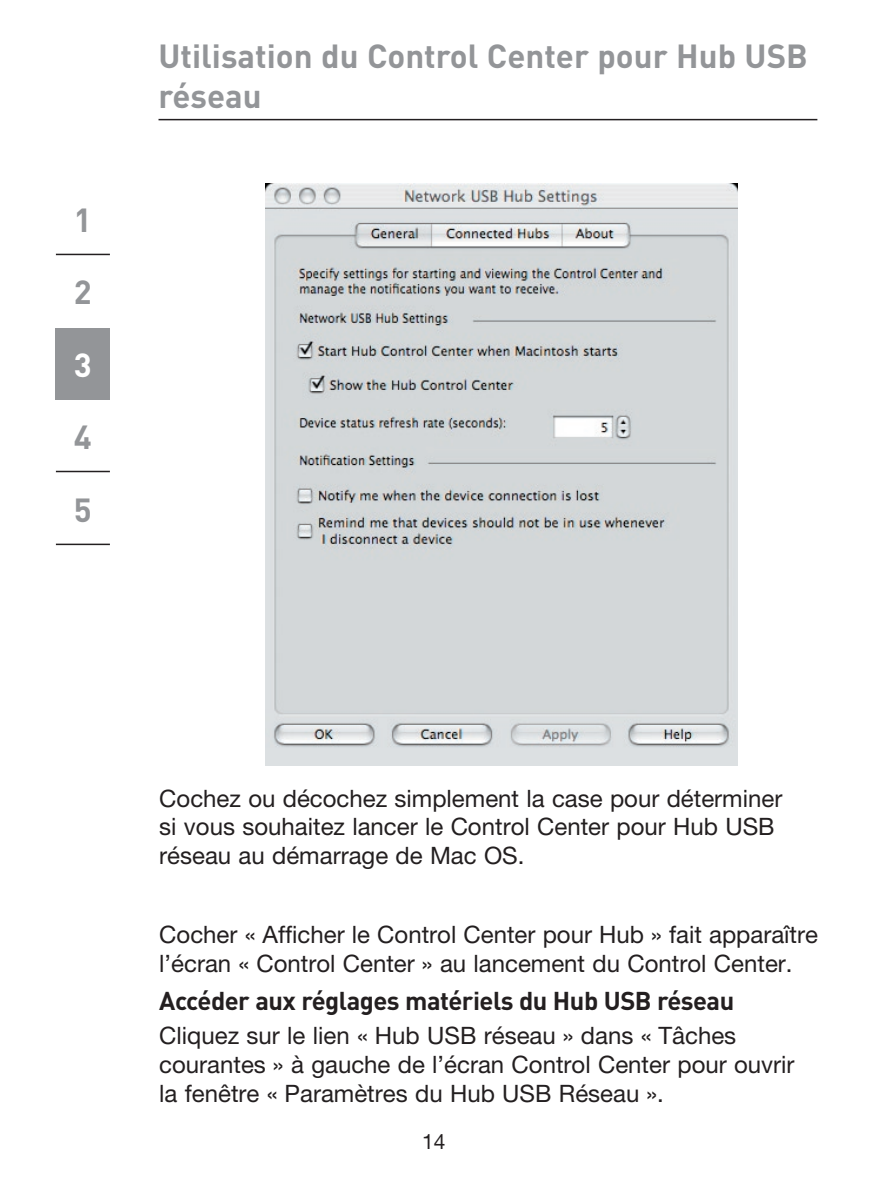
<style>
.page{position:relative;width:893px;height:1188px;background:#fff}
.page>*{position:absolute;margin:0;border:0;box-sizing:border-box;transform-origin:0 0}
.t1{font:700 33px/39.6px "DINOT";color:#939598}
.t2{font:700 33px "DINOT";color:#fff}
.t3{font:700 25.5px "DINOT";letter-spacing:-.02em;color:#231f20}
.t4{font:24px/28.8px "Helvetica Neue LT Pro";color:#231f20}
.t5{font:21px "Helvetica Neue LT Pro";color:#231f20}
</style>
<div class="page">
<hr style="left:159px;top:119px;width:658px;height:1px;background:#231f20">
<hr style="left:56px;top:254px;width:54px;height:1px;background:#231f20">
<div style="left:56px;top:328px;width:54px;height:72px;background:#939598"></div>
<hr style="left:56px;top:471px;width:54px;height:1px;background:#231f20">
<hr style="left:56px;top:544px;width:54px;height:1px;background:#231f20">
<img style="left:266px;top:184px;width:472px;height:582px">
<h1 class="t1" style="left:74px;top:183px;width:19px;line-height:71.7px">1<br>2</h1>
<h1 class="t2" style="left:74px;top:342px;width:19px">3</h1>
<h1 class="t1" style="left:74px;top:416px;width:19px">4</h1>
<h1 class="t1" style="left:74px;top:489px;width:19px">5</h1>
<h1 class="t1" style="left:159px;top:35px;width:651px">Utilisation du Control Center pour Hub USB réseau</h1>
<p class="t4" style="left:159px;top:783px;width:625px">Cochez ou décochez simplement la case pour déterminer si vous souhaitez lancer le Control Center pour Hub USB réseau au démarrage de Mac OS.</p>
<p class="t4" style="left:159px;top:920px;width:660px">Cocher « Afficher le Control Center pour Hub » fait apparaître l’écran « Control Center » au lancement du Control Center.</p>
<p class="t3" style="left:159px;top:983px;width:577px">Accéder aux réglages matériels du Hub USB réseau</p>
<p class="t4" style="left:159px;top:1021px;width:637px">Cliquez sur le lien « Hub USB réseau » dans « Tâches courantes » à gauche de l’écran Control Center pour ouvrir la fenêtre « Paramètres du Hub USB Réseau ».</p>
<p class="t5" style="left:422px;top:1129px;width:25px">14</p>
</div>
